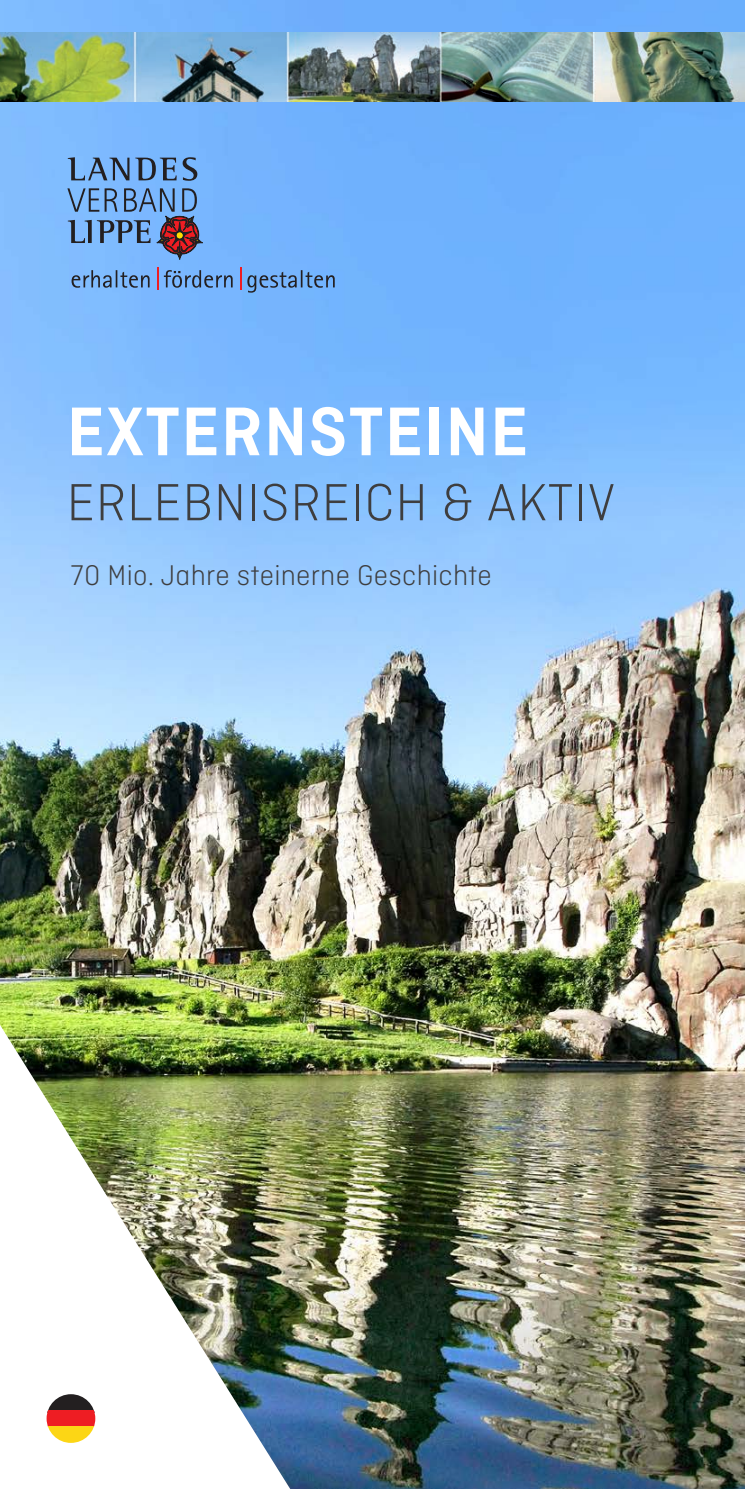
<style>
.page{position:relative;width:745px;height:1489px;background:#fff}
.page>*{position:absolute;margin:0;border:0;box-sizing:border-box;transform-origin:0 0}
.t1{font:600 72.5px "Ciutadella";letter-spacing:.02em;color:#fff}
.t2{font:300 55px "Ciutadella";letter-spacing:.02em;color:#3e3e3f}
.t3{font:300 30px "Ciutadella";letter-spacing:.01em;color:#3e3e3f}
</style>
<div class="page">
<img style="left:0;top:0;width:744px;height:1488px">
<svg style="left:68px;top:157px;width:61px;height:23px"></svg>
<svg style="left:135px;top:158px;width:41px;height:22px"></svg>
<svg style="left:182px;top:157px;width:15px;height:24px"></svg>
<svg style="left:67px;top:188px;width:137px;height:73px;background:#6e8fc1"></svg>
<svg style="left:247px;top:270px;width:87px;height:23px;background:#6395cf"></svg>
<svg style="left:240px;top:267px;width:1px;height:23px"></svg>
<svg style="left:164px;top:270px;width:68px;height:18px"></svg>
<svg style="left:157px;top:267px;width:1px;height:23px"></svg>
<svg style="left:71px;top:270px;width:78px;height:18px"></svg>
<img style="left:0;top:33px;width:744px;height:68px">
<img style="left:0;top:1024px;width:290px;height:464px">
<svg style="left:47px;top:1393px;width:48px;height:17px"></svg>
<div style="left:47px;top:1410px;width:48px;height:17px;background:#ee1d23"></div>
<svg style="left:47px;top:1426px;width:48px;height:16px"></svg>
<p class="t1" style="left:67px;top:390px;width:463px">EXTERNSTEINE</p>
<p class="t2" style="left:67px;top:472px;width:549px">ERLEBNISREICH &amp; AKTIV</p>
<p class="t3" style="left:70px;top:559px;width:422px">70 Mio. Jahre steinerne Geschichte</p>
</div>
